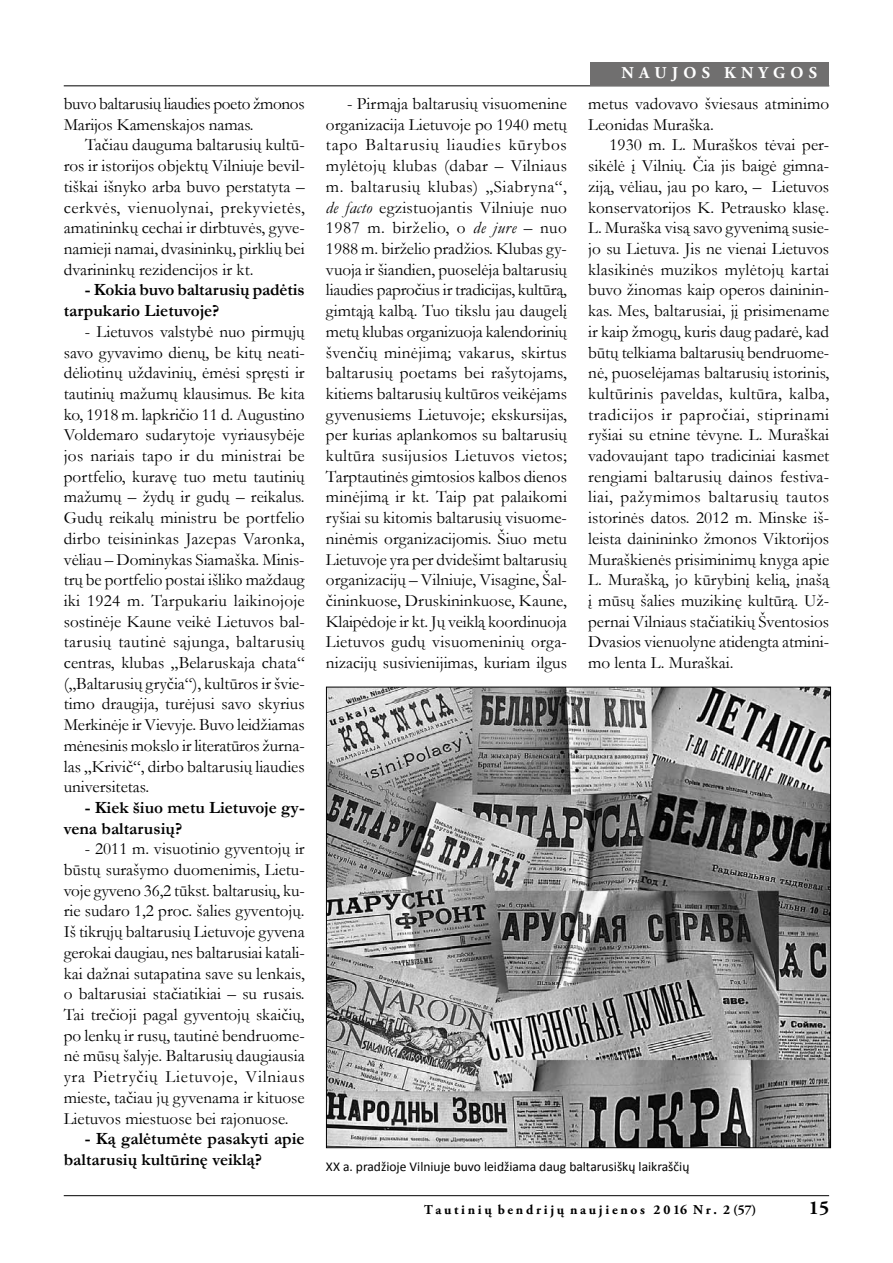
<style>
.page{position:relative;width:893px;height:1263px;background:#fff}
.page>*{position:absolute;margin:0;border:0;box-sizing:border-box;transform-origin:0 0}
.t1{font:700 19.5px "Adobe Garamond Pro";color:#000}
.t2{font:17.25px/20.7px "Garamond";color:#000;text-align:justify}
.t3{font:700 17.25px/20.7px "Garamond";color:#000}
.t4{font:17.25px "Garamond";letter-spacing:.03em;color:#000}
.t5{font:17.25px "Garamond";letter-spacing:-.02em;color:#000}
.t6{font:17.25px "Garamond";letter-spacing:.035em;color:#000}
.t7{font:700 16.5px "Adobe Garamond Pro";letter-spacing:.315em;color:#fff}
.t8{font:13.5px "Calibri";color:#000}
.t9{font:700 13.5px "Adobe Garamond Pro";letter-spacing:.2em;color:#000}
.s1{font-style:italic}
</style>
<div class="page">
<hr style="left:64px;top:1195px;width:765px;height:1px;background:#000">
<hr style="left:64px;top:85px;width:765px;height:1px;background:#000">
<img style="left:328px;top:689px;width:501px;height:457px">
<div style="left:590px;top:62px;width:239px;height:24px;background:#706f6f"></div>
<p class="t5" style="left:64px;top:92px;width:242px">buvo baltarusių liaudies poeto žmonos</p>
<p class="t2" style="left:64px;top:114px;width:191px">Marijos Kamenskajos namas.</p>
<p class="t2" style="left:85px;top:134px;width:221px">Tačiau dauguma baltarusių kultū-</p>
<p class="t2" style="left:64px;top:155px;width:242px">ros ir istorijos objektų Vilniuje bevil-</p>
<p class="t2" style="left:64px;top:176px;width:242px">tiškai išnyko arba buvo perstatyta –</p>
<p class="t4" style="left:64px;top:196px;width:243px">cerkvės, vienuolynai, prekyvietės,</p>
<p class="t2" style="left:64px;top:217px;width:242px">amatininkų cechai ir dirbtuvės, gyve-</p>
<p class="t2" style="left:64px;top:238px;width:242px">namieji namai, dvasininkų, pirklių bei</p>
<p class="t2" style="left:64px;top:258px;width:191px">dvarininkų rezidencijos ir kt.</p>
<p class="t3" style="left:64px;top:280px;width:242px;text-indent:21px">- Kokia buvo baltarusių padėtis tarpukario Lietuvoje?</p>
<p class="t2" style="left:64px;top:321px;width:243px;text-indent:21px">- Lietuvos valstybė nuo pirmųjų savo gyvavimo dienų, be kitų neati&shy;dėliotinų uždavinių, ėmėsi spręsti ir tautinių mažumų klausimus. Be kita ko, 1918 m. lapkričio 11 d. Augustino Voldemaro sudarytoje vyriausybėje jos nariais tapo ir du ministrai be portfelio, kuravę tuo metu tautinių mažumų – žydų ir gudų – reikalus.<br>Gudų reikalų ministru be portfelio dirbo teisininkas Jazepas Varonka, vėliau – Dominykas Siamaška. Minis&shy;trų be portfelio postai išliko maždaug iki 1924 m. Tarpukariu laikinojoje sostinėje Kaune veikė Lietuvos bal&shy;tarusių tautinė sąjunga, baltarusių centras, klubas „Belaruskaja chata“ („Baltarusių gryčia“), kultūros ir švie&shy;timo draugija, turėjusi savo skyrius Merkinėje ir Vievyje. Buvo leidžiamas mėnesinis mokslo ir literatūros žurna&shy;las „Krivič“, dirbo baltarusių liaudies universitetas.</p>
<p class="t3" style="left:64px;top:797px;width:242px;text-indent:21px">- Kiek šiuo metu Lietuvoje gy&shy;vena baltarusių?</p>
<p class="t2" style="left:64px;top:838px;width:243px;text-indent:21px">- 2011 m. visuotinio gyventojų ir būstų surašymo duomenimis, Lietu&shy;voje gyveno 36,2 tūkst. baltarusių, ku&shy;rie sudaro 1,2 proc. šalies gyventojų.<br>Iš tikrųjų baltarusių Lietuvoje gyvena gerokai daugiau, nes baltarusiai katali&shy;kai dažnai sutapatina save su lenkais, o baltarusiai stačiatikiai – su rusais.<br>Tai trečioji pagal gyventojų skaičių, po lenkų ir rusų, tautinė bendruome&shy;nė mūsų šalyje. Baltarusių daugiausia yra Pietryčių Lietuvoje, Vilniaus mieste, tačiau jų gyvenama ir kituose Lietuvos miestuose bei rajonuose.</p>
<p class="t3" style="left:64px;top:1128px;width:242px;text-indent:21px">- Ką galėtumėte pasakyti apie baltarusių kultūrinę veiklą?</p>
<p class="t7" style="left:622px;top:63px;width:65px">Naujos</p>
<p class="t7" style="left:724px;top:63px;width:94px">KNYGOS</p>
<p class="t2" style="left:326px;top:93px;width:243px;text-indent:21px">- Pirmąja baltarusių visuomenine organizacija Lietuvoje po 1940 metų tapo Baltarusių liaudies kūrybos mylėtojų klubas (dabar – Vilniaus m. baltarusių klubas) „Siabryna“, <span class="s1">de facto</span> egzistuojantis Vilniuje nuo 1987 m. birželio, o <span class="s1">de jure</span> – nuo 1988 m. birželio pradžios. Klubas gy&shy;vuoja ir šiandien, puoselėja baltarusių liaudies papročius ir tradicijas, kultūrą, gimtąją kalbą. Tuo tikslu jau daugelį metų klubas organizuoja kalendorinių švenčių minėjimą; vakarus, skirtus baltarusių poetams bei rašytojams, kitiems baltarusių kultūros veikėjams gyvenusiems Lietuvoje; ekskursijas, per kurias aplankomos su baltarusių kultūra susijusios Lietuvos vietos; Tarptautinės gimtosios kalbos dienos minėjimą ir kt. Taip pat palaikomi ryšiai su kitomis baltarusių visuome&shy;ninėmis organizacijomis. Šiuo metu Lietuvoje yra per dvidešimt baltarusių organizacijų – Vilniuje, Visagine, Šal&shy;čininkuose, Druskininkuose, Kaune, Klaipėdoje ir kt. Jų veiklą koordinuoja Lietuvos gudų visuomeninių orga&shy;nizacijų susivienijimas, kuriam ilgus</p>
<p class="t2" style="left:588px;top:93px;width:242px">metus vadovavo šviesaus atminimo</p>
<p class="t2" style="left:588px;top:114px;width:127px">Leonidas Muraška.</p>
<p class="t2" style="left:609px;top:134px;width:221px">1930 m. L. Muraškos tėvai per-</p>
<p class="t2" style="left:588px;top:155px;width:242px">sikėlė į Vilnių. Čia jis baigė gimna-</p>
<p class="t2" style="left:588px;top:176px;width:242px">ziją, vėliau, jau po karo, – Lietuvos</p>
<p class="t2" style="left:588px;top:196px;width:242px">konservatorijos K. Petrausko klasę.</p>
<p class="t2" style="left:588px;top:217px;width:242px">L. Muraška visą savo gyvenimą susie-</p>
<p class="t2" style="left:588px;top:238px;width:242px">jo su Lietuva. Jis ne vienai Lietuvos</p>
<p class="t2" style="left:588px;top:258px;width:242px">klasikinės muzikos mylėtojų kartai</p>
<p class="t2" style="left:588px;top:279px;width:242px">buvo žinomas kaip operos daininin-</p>
<p class="t2" style="left:588px;top:300px;width:242px">kas. Mes, baltarusiai, jį prisimename</p>
<p class="t2" style="left:588px;top:321px;width:242px">ir kaip žmogų, kuris daug padarė, kad</p>
<p class="t2" style="left:588px;top:341px;width:242px">būtų telkiama baltarusių bendruome-</p>
<p class="t2" style="left:588px;top:362px;width:242px">nė, puoselėjamas baltarusių istorinis,</p>
<p class="t2" style="left:588px;top:383px;width:242px">kultūrinis paveldas, kultūra, kalba,</p>
<p class="t6" style="left:588px;top:403px;width:242px">tradicijos ir papročiai, stiprinami</p>
<p class="t2" style="left:588px;top:424px;width:242px">ryšiai su etnine tėvyne. L. Muraškai</p>
<p class="t2" style="left:588px;top:445px;width:243px">vadovaujant tapo tradiciniai kasmet</p>
<p class="t2" style="left:588px;top:465px;width:242px">rengiami baltarusių dainos festiva-</p>
<p class="t4" style="left:588px;top:485px;width:242px">liai, pažymimos baltarusių tautos</p>
<p class="t2" style="left:588px;top:507px;width:242px">istorinės datos. 2012 m. Minske iš-</p>
<p class="t2" style="left:588px;top:528px;width:242px">leista dainininko žmonos Viktorijos</p>
<p class="t2" style="left:588px;top:548px;width:242px">Muraškienės prisiminimų knyga apie</p>
<p class="t2" style="left:588px;top:569px;width:242px">L. Murašką, jo kūrybinį kelią, įnašą</p>
<p class="t2" style="left:588px;top:590px;width:242px">į mūsų šalies muzikinę kultūrą. Už-</p>
<p class="t2" style="left:588px;top:610px;width:242px">pernai Vilniaus stačiatikių Šventosios</p>
<p class="t2" style="left:588px;top:631px;width:243px">Dvasios vienuolyne atidengta atmini-</p>
<p class="t2" style="left:588px;top:652px;width:147px">mo lenta L. Muraškai.</p>
<p class="t8" style="left:326px;top:1158px;width:365px">XX a. pradžioje Vilniuje buvo leidžiama daug baltarusiškų laikraščių</p>
<p class="t9" style="left:424px;top:1202px;width:334px">Tautinių bendrijų naujienos 2016 Nr. 2 (57)</p>
<p class="t1" style="left:809px;top:1197px;width:22px">15</p>
</div>
